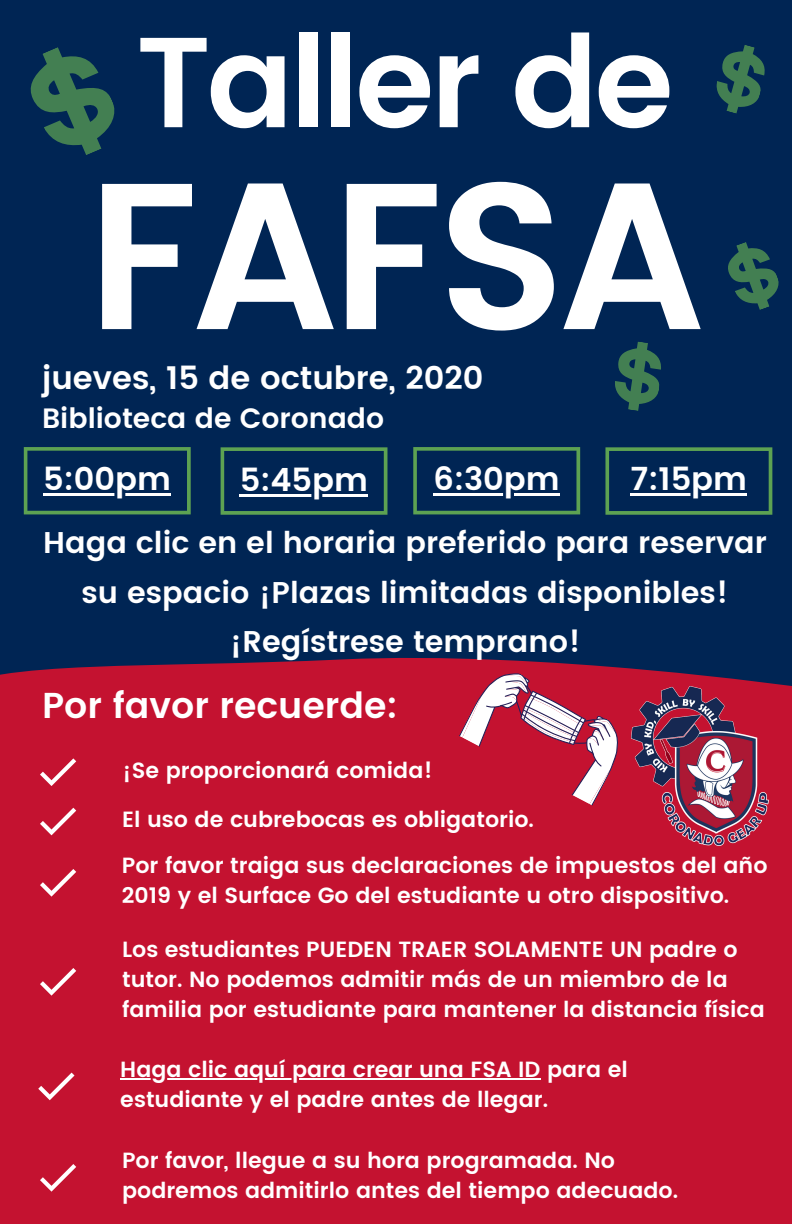
<style>
.page{position:relative;width:792px;height:1224px;background:#002554}
.page>*{position:absolute;margin:0;border:0;box-sizing:border-box;transform-origin:0 0}
.t1{font:600 208px "Poppins";letter-spacing:-.035em;color:#fff}
.t2{font:600 128px "Poppins";letter-spacing:-.035em;color:#fff}
.t3{font:600 36px "Poppins";color:#fff}
.t4{font:600 32px "Poppins";color:#fff}
.t5{font:600 30px/49.6px "Poppins";color:#fff;text-align:center}
.t6{font:600 28px "Poppins";color:#fff}
.t7{font:600 22px/30px "Poppins";color:#fff}
</style>
<div class="page">
<div style="left:0;top:657px;width:792px;height:567px;background:#c41230"></div>
<svg style="left:40px;top:758px;width:36px;height:28px"></svg>
<svg style="left:40px;top:808px;width:36px;height:27px"></svg>
<svg style="left:40px;top:968px;width:36px;height:28px"></svg>
<svg style="left:38px;top:1073px;width:37px;height:27px"></svg>
<hr style="left:120px;top:1078px;width:392px;height:2px;background:#fff">
<svg style="left:512px;top:1078px;width:6px;height:2px"></svg>
<hr style="left:518px;top:1078px;width:22px;height:2px;background:#fff">
<svg style="left:40px;top:1164px;width:36px;height:28px"></svg>
<svg style="left:458px;top:662px;width:173px;height:144px;background:#c5405a"></svg>
<svg style="left:40px;top:869px;width:36px;height:28px"></svg>
<svg style="left:24px;top:447px;width:167px;height:67px"></svg>
<hr style="left:43px;top:493px;width:128px;height:3px;background:#fff">
<svg style="left:221px;top:447px;width:166px;height:68px"></svg>
<hr style="left:240px;top:494px;width:128px;height:3px;background:#fff">
<svg style="left:413px;top:447px;width:167px;height:67px"></svg>
<hr style="left:434px;top:493px;width:126px;height:3px;background:#fff">
<svg style="left:605px;top:447px;width:167px;height:68px"></svg>
<hr style="left:631px;top:493px;width:116px;height:3px;background:#fff">
<svg style="left:30px;top:47px;width:85px;height:108px"></svg>
<svg style="left:728px;top:242px;width:51px;height:68px"></svg>
<svg style="left:615px;top:341px;width:46px;height:70px"></svg>
<svg style="left:716px;top:45px;width:49px;height:69px"></svg>
<img style="left:631px;top:687px;width:156px;height:159px">
<h2 class="t2" style="left:136px;top:8px;width:539px">Taller de</h2>
<h1 class="t1" style="left:87px;top:136px;width:620px">FAFSA</h1>
<h3 class="t4" style="left:42px;top:360px;width:443px">jueves, 15 de octubre, 2020</h3>
<p class="t6" style="left:42px;top:402px;width:344px">Biblioteca de Coronado</p>
<h3 class="t4" style="left:43px;top:461px;width:129px">5:00pm</h3>
<h3 class="t4" style="left:240px;top:461px;width:130px">5:45pm</h3>
<h3 class="t4" style="left:434px;top:461px;width:128px">6:30pm</h3>
<h3 class="t4" style="left:631px;top:461px;width:118px">7:15pm</h3>
<h3 class="t5" style="left:43px;top:518px;width:725px">Haga clic en el horaria preferido para reservar su espacio ¡Plazas limitadas disponibles! ¡Regístrese temprano!</h3>
<h3 class="t3" style="left:42px;top:684px;width:357px">Por favor recuerde:</h3>
<p class="t7" style="left:122px;top:755px;width:312px">¡Se proporcionará comida!</p>
<p class="t7" style="left:122px;top:804px;width:413px">El uso de cubrebocas es obligatorio.</p>
<p class="t7" style="left:122px;top:850px;width:647px">Por favor traiga sus declaraciones de impuestos del año<br>2019 y el Surface Go del estudiante u otro dispositivo.</p>
<p class="t7" style="left:122px;top:934px;width:644px">Los estudiantes PUEDEN TRAER SOLAMENTE UN padre o tutor. No podemos admitir más de un miembro de la familia por estudiante para mantener la distancia física</p>
<p class="t7" style="left:120px;top:1054px;width:509px">Haga clic aquí para crear una FSA ID para el estudiante y el padre antes de llegar.</p>
<p class="t7" style="left:122px;top:1146px;width:558px">Por favor, llegue a su hora programada. No podremos admitirlo antes del tiempo adecuado.</p>
</div>
